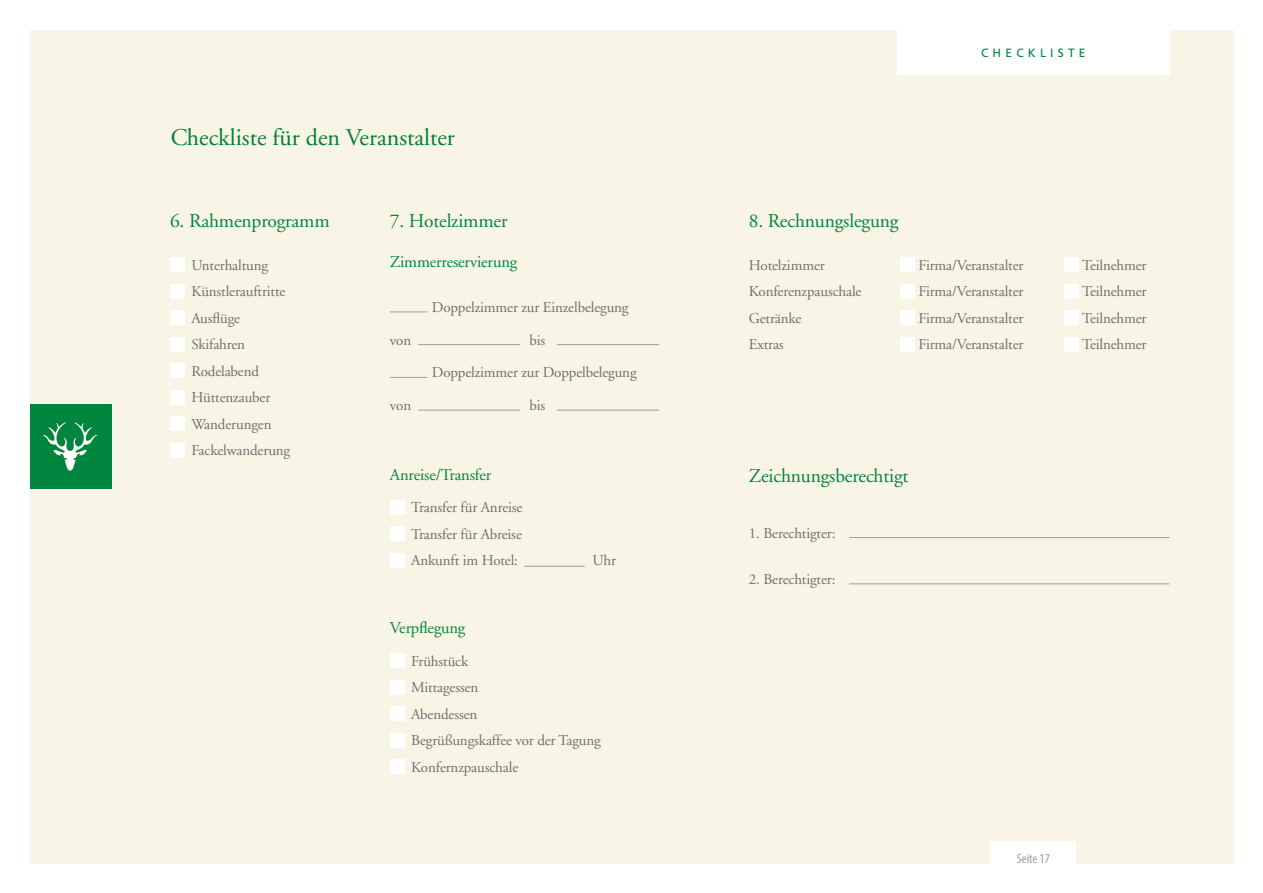
<style>
.page{position:relative;width:1263px;height:893px;background:#fff}
.page>*{position:absolute;margin:0;border:0;box-sizing:border-box;transform-origin:0 0}
.t1{font:24px "Adobe Garamond";color:#00853e}
.t2{font:19.5px "Adobe Garamond";letter-spacing:-.01em;color:#00853e}
.t3{font:16.5px "Adobe Garamond";letter-spacing:-.01em;color:#00853e}
.t4{font:15px/26.5px "Adobe Garamond";letter-spacing:-.01em;color:#706f6f}
.t5{font:condensed 13.5px "Myriad Pro";color:#9d9d9c}
.t6{font:12px "Frutiger";letter-spacing:.35em;color:#00853e}
</style>
<div class="page">
<div style="left:30px;top:30px;width:1203px;height:833px;background:#f9f5e6"></div>
<div style="left:897px;top:0;width:272px;height:74px;background:#fff"></div>
<div style="left:991px;top:842px;width:85px;height:51px;background:#fff"></div>
<div style="left:170px;top:257px;width:15px;height:15px;background:#fff"></div>
<div style="left:170px;top:284px;width:15px;height:14px;background:#fff"></div>
<div style="left:170px;top:310px;width:15px;height:15px;background:#fff"></div>
<div style="left:170px;top:337px;width:15px;height:14px;background:#fff"></div>
<div style="left:170px;top:363px;width:15px;height:15px;background:#fff"></div>
<div style="left:170px;top:390px;width:15px;height:14px;background:#fff"></div>
<div style="left:170px;top:416px;width:15px;height:15px;background:#fff"></div>
<div style="left:170px;top:443px;width:15px;height:14px;background:#fff"></div>
<div style="left:900px;top:257px;width:15px;height:15px;background:#fff"></div>
<div style="left:1064px;top:257px;width:14px;height:15px;background:#fff"></div>
<div style="left:900px;top:284px;width:15px;height:14px;background:#fff"></div>
<div style="left:1064px;top:284px;width:14px;height:14px;background:#fff"></div>
<div style="left:900px;top:310px;width:15px;height:15px;background:#fff"></div>
<div style="left:1064px;top:310px;width:14px;height:15px;background:#fff"></div>
<div style="left:900px;top:337px;width:15px;height:14px;background:#fff"></div>
<div style="left:1064px;top:337px;width:14px;height:14px;background:#fff"></div>
<div style="left:390px;top:500px;width:14px;height:15px;background:#fff"></div>
<div style="left:390px;top:527px;width:14px;height:14px;background:#fff"></div>
<div style="left:390px;top:553px;width:14px;height:15px;background:#fff"></div>
<div style="left:390px;top:653px;width:14px;height:15px;background:#fff"></div>
<div style="left:390px;top:680px;width:14px;height:14px;background:#fff"></div>
<div style="left:390px;top:706px;width:14px;height:15px;background:#fff"></div>
<div style="left:390px;top:733px;width:14px;height:14px;background:#fff"></div>
<div style="left:390px;top:759px;width:14px;height:15px;background:#fff"></div>
<hr style="left:524px;top:566px;width:61px;height:1px;background:#9d9d9c">
<hr style="left:390px;top:312px;width:37px;height:1px;background:#9d9d9c">
<hr style="left:390px;top:377px;width:37px;height:1px;background:#9d9d9c">
<hr style="left:418px;top:410px;width:102px;height:1px;background:#9d9d9c">
<hr style="left:557px;top:410px;width:102px;height:1px;background:#9d9d9c">
<hr style="left:418px;top:344px;width:102px;height:1px;background:#9d9d9c">
<hr style="left:557px;top:344px;width:102px;height:1px;background:#9d9d9c">
<hr style="left:849px;top:537px;width:320px;height:1px;background:#9d9d9c">
<hr style="left:849px;top:584px;width:320px;height:1px;background:#9d9d9c">
<div style="left:30px;top:404px;width:81px;height:85px;background:#00853e"></div>
<svg style="left:43px;top:422px;width:54px;height:49px"></svg>
<h1 class="t1" style="left:170px;top:125px;width:286px">Checkliste für den Veranstalter</h1>
<h2 class="t2" style="left:170px;top:210px;width:161px">6. Rahmenprogramm</h2>
<h2 class="t2" style="left:749px;top:210px;width:151px">8. Rechnungslegung</h2>
<h2 class="t2" style="left:390px;top:210px;width:119px">7. Hotelzimmer</h2>
<p class="t6" style="left:981px;top:46px;width:106px">CHECK LI STE</p>
<p class="t4" style="left:191px;top:252px;width:78px">Unterhaltung</p>
<p class="t3" style="left:390px;top:253px;width:129px">Zimmerreservierung</p>
<p class="t4" style="left:191px;top:278px;width:100px">Künstlerauftritte<br>Ausflüge<br>Skifahren<br>Rodelabend<br>Hüttenzauber<br>Wanderungen<br>Fackelwanderung</p>
<p class="t4" style="left:432px;top:295px;width:198px">Doppelzimmer zur Einzelbelegung</p>
<p class="t4" style="left:390px;top:327px;width:23px">von</p>
<p class="t4" style="left:432px;top:324px;width:206px;line-height:32.5px;text-align:center">bis<br>Doppelzimmer zur Doppelbelegung</p>
<p class="t4" style="left:390px;top:392px;width:23px">von</p>
<p class="t4" style="left:529px;top:392px;width:17px">bis</p>
<p class="t3" style="left:390px;top:466px;width:103px">Anreise/Transfer</p>
<p class="t4" style="left:411px;top:495px;width:113px;text-align:justify">Transfer für Anreise Transfer für Abreise Ankunft im Hotel:</p>
<p class="t3" style="left:390px;top:619px;width:77px">Verpflegung</p>
<p class="t4" style="left:592px;top:548px;width:25px">Uhr</p>
<p class="t4" style="left:411px;top:648px;width:191px">Frühstück<br>Mittagessen<br>Abendessen<br>Begrüßungskaffee vor der Tagung<br>Konfernzpauschale</p>
<p class="t4" style="left:749px;top:252px;width:77px">Hotelzimmer</p>
<p class="t4" style="left:918px;top:252px;width:106px">Firma/Veranstalter</p>
<p class="t4" style="left:1082px;top:252px;width:66px">Teilnehmer</p>
<p class="t4" style="left:749px;top:278px;width:114px">Konferenzpauschale</p>
<p class="t4" style="left:918px;top:278px;width:106px">Firma/Veranstalter</p>
<p class="t4" style="left:1082px;top:278px;width:66px">Teilnehmer</p>
<p class="t4" style="left:749px;top:305px;width:54px">Getränke</p>
<p class="t4" style="left:918px;top:305px;width:106px">Firma/Veranstalter</p>
<p class="t4" style="left:1082px;top:305px;width:66px">Teilnehmer</p>
<p class="t4" style="left:749px;top:331px;width:36px">Extras</p>
<p class="t4" style="left:918px;top:331px;width:106px">Firma/Veranstalter</p>
<p class="t4" style="left:1082px;top:331px;width:66px">Teilnehmer</p>
<h2 class="t2" style="left:749px;top:466px;width:161px">Zeichnungsberechtigt</h2>
<p class="t4" style="left:749px;top:520px;width:88px">1. Berechtigter:</p>
<p class="t4" style="left:749px;top:566px;width:88px">2. Berechtigter:</p>
<p class="t5" style="left:1017px;top:851px;width:35px">Seite 17</p>
</div>
